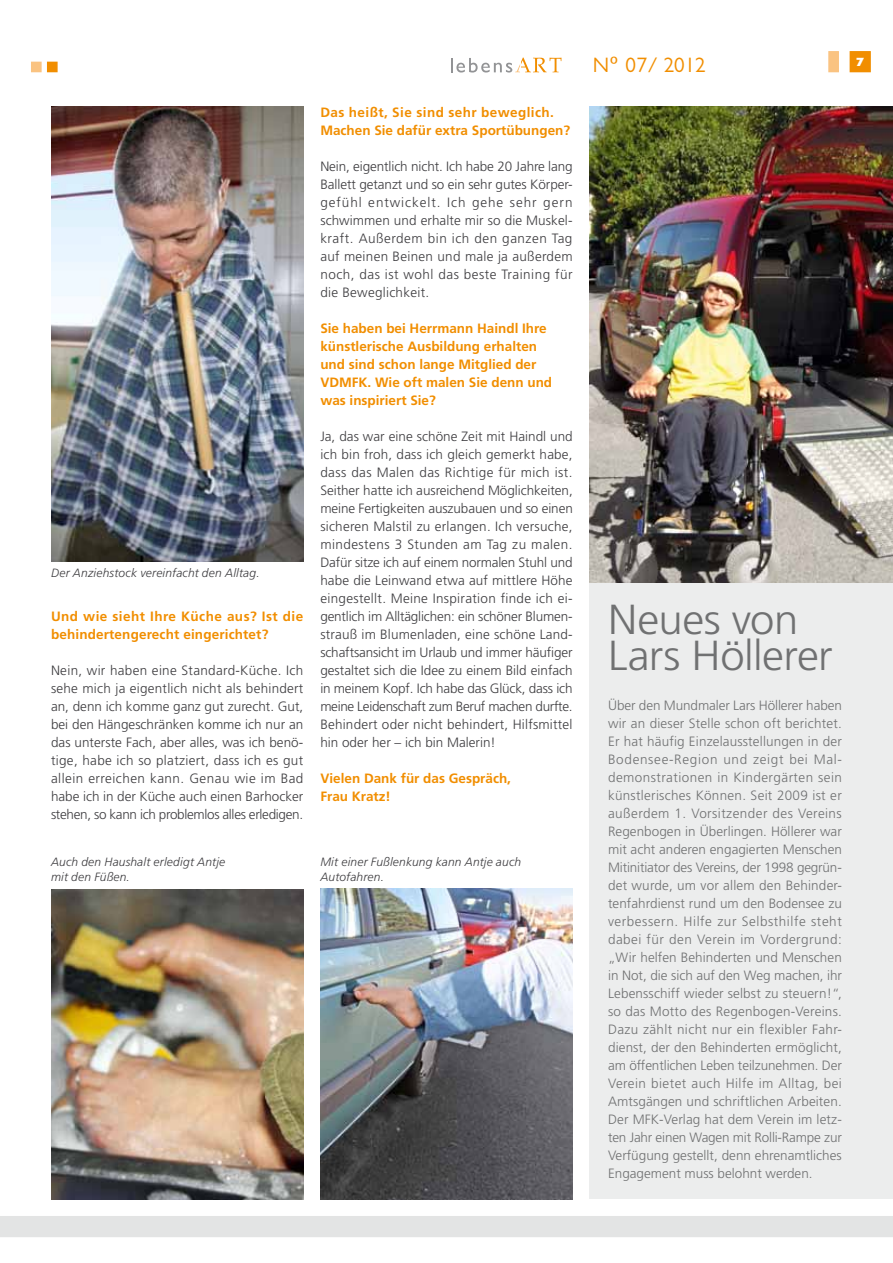
<style>
.page{position:relative;width:893px;height:1263px;background:#fff}
.page>*{position:absolute;margin:0;border:0;box-sizing:border-box;transform-origin:0 0}
.t1{font:300 42px/36.5px "Frutiger";letter-spacing:-.015em;color:#707172;scale:1.04 1}
.t2{font:21px "Gill Sans";color:#f18e00}
.t3{font:300 13.5px/18px "Frutiger";letter-spacing:.015em;color:#3e3d40;text-align:justify}
.t4{font:300 13.5px/18px "Frutiger";color:#707172;text-align:justify}
.t5{font:700 13.5px/18px "Frutiger CE";color:#f18e00}
.t6{font:italic 300 12px/15px "Frutiger";letter-spacing:.015em;color:#3e3d40}
.t7{font:800 12px "Gill Sans";color:#fff}
.s1{font-family:"Helvetica"}
</style>
<div class="page">
<img style="left:320px;top:889px;width:253px;height:310px">
<div style="left:590px;top:106px;width:303px;height:1093px;background:#eceded"></div>
<img style="left:51px;top:106px;width:252px;height:455px">
<div style="left:0;top:1216px;width:893px;height:21px;background:#e3e4e4"></div>
<img style="left:51px;top:890px;width:252px;height:309px">
<img style="left:590px;top:106px;width:303px;height:477px">
<div style="left:828px;top:51px;width:11px;height:21px;background:#fac381;border:2px solid #fac381"></div>
<div style="left:850px;top:51px;width:21px;height:21px;background:#f18e00;border:2px solid #f18e00"></div>
<div style="left:31px;top:62px;width:11px;height:10px;background:#fac381;border:2px solid #fac381"></div>
<div style="left:47px;top:62px;width:11px;height:10px;background:#f18e00;border:2px solid #f18e00"></div>
<svg style="left:451px;top:58px;width:111px;height:15px"></svg>
<p class="t6" style="left:51px;top:565px;width:210px">Der Anziehstock vereinfacht den Alltag.</p>
<p class="t5" style="left:51px;top:607px;width:254px">Und wie sieht Ihre Küche aus? Ist die behindertengerecht eingerichtet?</p>
<p class="t3" style="left:51px;top:661px;width:254px">Nein, wir haben eine Standard-Küche. Ich sehe mich ja eigentlich nicht als behindert an, denn ich komme ganz gut zurecht. Gut, bei den Hängeschränken komme ich nur an das unterste Fach, aber alles, was ich benö&shy;tige, habe ich so platziert, dass ich es gut allein erreichen kann. Genau wie im Bad habe ich in der Küche auch einen Barhocker stehen, so kann ich problemlos alles erledigen.</p>
<p class="t5" style="left:320px;top:103px;width:251px">Das heißt, Sie sind sehr beweglich.<br>Machen Sie dafür extra Sportübungen?</p>
<p class="t3" style="left:320px;top:157px;width:254px">Nein, eigentlich nicht. Ich habe 20 Jahre lang Ballett getanzt und so ein sehr gutes Körper&shy;gefühl entwickelt. Ich gehe sehr gern schwimmen und erhalte mir so die Muskel&shy;kraft. Außerdem bin ich den ganzen Tag auf meinen Beinen und male ja außerdem noch, das ist wohl das beste Training für die Beweglichkeit.</p>
<p class="t5" style="left:320px;top:319px;width:233px">Sie haben bei Herrmann Haindl Ihre künstlerische Ausbildung erhalten und sind schon lange Mitglied der<br>VDMFK. Wie oft malen Sie denn und was inspiriert Sie?</p>
<p class="t3" style="left:320px;top:427px;width:254px">Ja, das war eine schöne Zeit mit Haindl und ich bin froh, dass ich gleich gemerkt habe, dass das Malen das Richtige für mich ist.<br>Seither hatte ich ausreichend Möglichkeiten, meine Fertigkeiten auszubauen und so einen sicheren Malstil zu erlangen. Ich versuche, mindestens 3 Stunden am Tag zu malen.<br>Dafür sitze ich auf einem normalen Stuhl und habe die Leinwand etwa auf mittlere Höhe eingestellt. Meine Inspiration finde ich ei&shy;gentlich im Alltäglichen: ein schöner Blumen&shy;strauß im Blumenladen, eine schöne Land&shy;schaftsansicht im U rlaub und immer häufiger gestaltet sich die Idee zu einem Bild einfach in meinem Kopf. Ich habe das Glück, dass ich meine Leidenschaft zum Beruf machen durfte.<br>Behindert oder nicht behindert, Hilfsmittel hin oder her – ich bin Malerin!</p>
<p class="t5" style="left:320px;top:769px;width:192px">Vielen Dank für das Gespräch,<br>Frau Kratz!</p>
<p class="t6" style="left:51px;top:854px;width:176px">Auch den Haushalt erledigt Antje mit den Füßen.</p>
<p class="t6" style="left:320px;top:854px;width:202px">Mit einer Fußlenkung kann Antje auch<br>Autofahren.</p>
<h2 class="t2" style="left:593px;top:53px;width:114px">N<span class="s1">º</span> 07/ 2012</h2>
<p class="t7" style="left:856px;top:55px;width:10px">7</p>
<h1 class="t1" style="left:608px;top:602px;width:217px">Neues von<br>Lars Höllerer</h1>
<p class="t4" style="left:608px;top:696px;width:236px">Über den Mundmaler Lars Höllerer haben wir an dieser Stelle schon oft berichtet.<br>Er hat häufig Einzelausstellungen in der Bodensee-Region und zeigt bei Mal&shy;demonstrationen in Kindergärten sein künstlerisches Können. Seit 2009 ist er außerdem 1. Vorsitzender des Vereins Regenbogen in Überlingen. Höllerer war mit acht anderen engagierten Menschen Mitinitiator des Vereins, der 1998 gegrün&shy;det wurde, um vor allem den Behinder&shy;tenfahrdienst rund um den Bodensee zu verbessern. Hilfe zur Selbsthilfe steht dabei für den Verein im Vordergrund: „Wir helfen Behinderten und Menschen in Not, die sich auf den Weg machen, ihr Lebensschiff wieder selbst zu steuern!“, so das Motto des Regenbogen-Vereins.<br>Dazu zählt nicht nur ein flexibler Fahr&shy;dienst, der den Behinderten ermöglicht, am öffentlichen Leben teilzunehmen. Der Verein bietet auch Hilfe im Alltag, bei Amtsgängen und schriftlichen Arbeiten.<br>Der MFK-Verlag hat dem Verein im letz&shy;ten Jahr einen Wagen mit Rolli-Rampe zur Verfügung gestellt, denn ehrenamtliches Engagement muss belohnt werden.</p>
</div>
